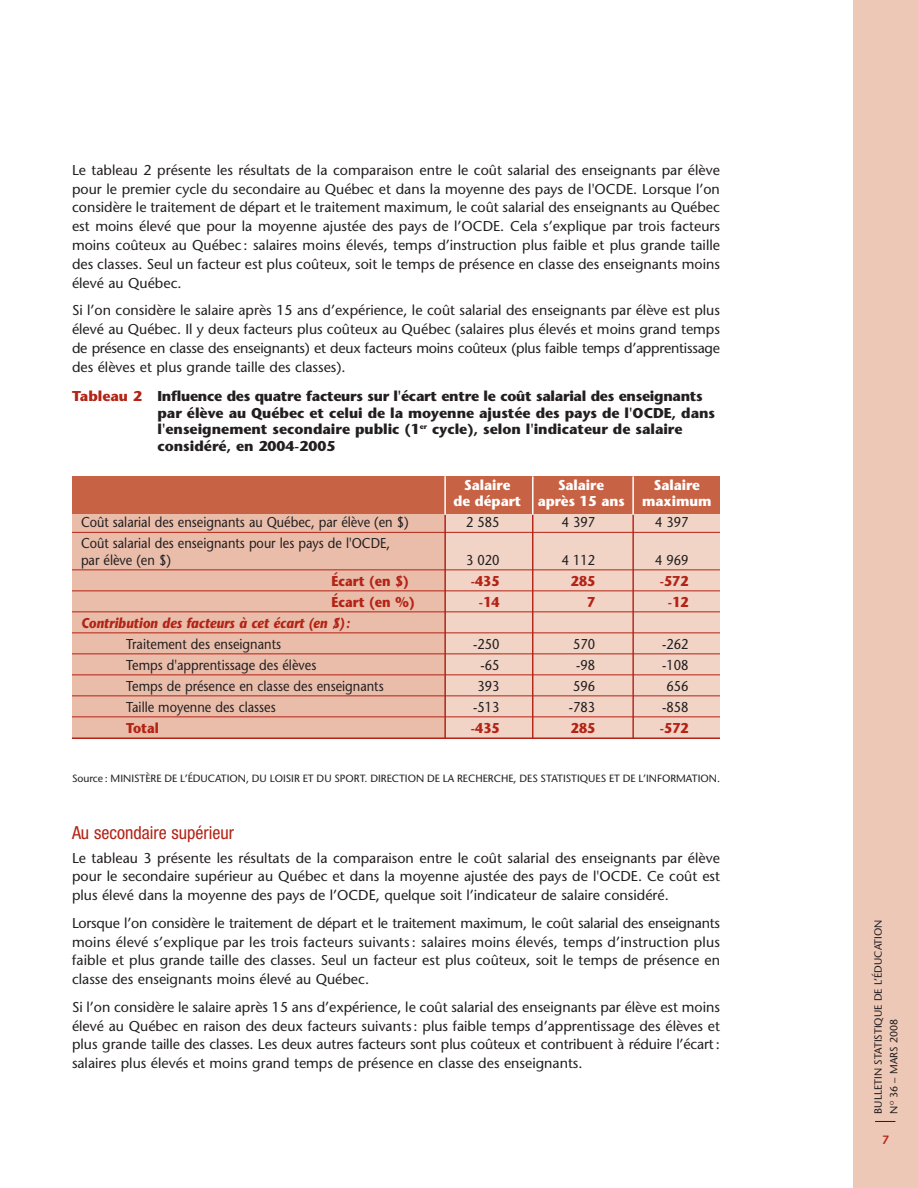
<style>
.page{position:relative;width:918px;height:1188px;background:#fff}
.page>*{position:absolute;margin:0;border:0;box-sizing:border-box;transform-origin:0 0}
.t1{font:condensed 18px "Helvetica Neue";color:#b32316}
.t2{font:14.25px/18.8px "Stone Sans";color:#231f20;text-align:justify}
.t3{font:14.25px/16.5px "Stone Sans";color:#231f20;scale:.9 1}
.t4{font:700 14.25px/16.5px "Stone Sans";color:#231f20}
.t5{font:700 14.25px "Stone Sans";color:#b32316;scale:.9 1}
.t6{font:700 14.25px/16.5px "Stone Sans";color:#fff;scale:.95 1}
.t7{font:italic 700 14.25px "Stone Sans";color:#b32316;scale:.9 1}
.t8{font:600 12px "Stone Sans";color:#b32316}
.t9{font:10.5px/15.8px "Stone Sans";color:#231f20}
.s1{color:#b32316}
</style>
<div class="page">
<div style="left:853px;top:0;width:65px;height:1188px;background:#edc8b7"></div>
<svg style="left:875px;top:1121px;width:20px;height:1px"></svg>
<div style="left:72px;top:476px;width:648px;height:39px;background:#c86244"></div>
<div style="left:72px;top:515px;width:376px;height:224px;background:#eabdaa"></div>
<div style="left:445px;top:515px;width:275px;height:224px;background:#f1d4c6"></div>
<hr style="left:532px;top:476px;width:2px;height:264px;background:#fff">
<hr style="left:632px;top:476px;width:2px;height:264px;background:#fff">
<hr style="left:532px;top:515px;width:2px;height:224px;background:#b32316">
<hr style="left:444px;top:515px;width:2px;height:224px;background:#b32316">
<hr style="left:632px;top:515px;width:2px;height:224px;background:#b32316">
<hr style="left:444px;top:476px;width:2px;height:39px;background:#fff">
<hr style="left:72px;top:532px;width:648px;height:1px;background:#b32316">
<hr style="left:72px;top:569px;width:648px;height:1px;background:#b32316">
<hr style="left:72px;top:590px;width:648px;height:1px;background:#b32316">
<hr style="left:72px;top:611px;width:648px;height:1px;background:#b32316">
<hr style="left:72px;top:632px;width:648px;height:1px;background:#b32316">
<hr style="left:72px;top:653px;width:648px;height:1px;background:#b32316">
<hr style="left:72px;top:674px;width:648px;height:1px;background:#b32316">
<hr style="left:72px;top:695px;width:648px;height:1px;background:#b32316">
<hr style="left:72px;top:716px;width:648px;height:1px;background:#b32316">
<hr style="left:72px;top:737px;width:648px;height:2px;background:#b32316">
<p class="t2" style="left:72px;top:162px;width:650px">Le tableau 2 présente les résultats de la comparaison entre le coût salarial des enseignants par élève pour le premier cycle du secondaire au Québec et dans la moyenne des pays de l'OCDE. Lorsque l’on considère le traitement de départ et le traitement maximum, le coût salarial des enseignants au Québec est moins élevé que pour la moyenne ajustée des pays de l’OCDE. Cela s’explique par trois facteurs moins coûteux au Québec : salaires moins élevés, temps d’instruction plus faible et plus grande taille des classes. Seul un facteur est plus coûteux, soit le temps de présence en classe des enseignants moins élevé au Québec.</p>
<p class="t2" style="left:72px;top:302px;width:650px">Si l’on considère le salaire après 15 ans d’expérience, le coût salarial des enseignants par élève est plus élevé au Québec. Il y deux facteurs plus coûteux au Québec (salaires plus élevés et moins grand temps de présence en classe des enseignants) et deux facteurs moins coûteux (plus faible temps d’apprentissage des élèves et plus grande taille des classes).</p>
<p class="t4" style="left:157px;top:390px;width:559px;text-indent:-85px"><span class="s1">Tableau 2</span> Influence des quatre facteurs sur l'écart entre le coût salarial des enseignants par élève au Québec et celui de la moyenne ajustée des pays de l'OCDE, dans l'enseignement secondaire public (1<sup>er</sup> cycle), selon l'indicateur de salaire considéré, en 2004-2005</p>
<p class="t6" style="left:464px;top:478px;width:50px">Salaire</p>
<p class="t6" style="left:558px;top:478px;width:50px">Salaire</p>
<p class="t6" style="left:453px;top:478px;width:273px;text-indent:200px">Salaire de départ après 15 ans maximum</p>
<p class="t3" style="left:81px;top:516px;width:366px">Coût salarial des enseignants au Québec, par élève (en $)</p>
<p class="t3" style="left:466px;top:516px;width:39px">2 585</p>
<p class="t3" style="left:562px;top:516px;width:39px">4 397</p>
<p class="t3" style="left:655px;top:516px;width:39px">4 397</p>
<p class="t3" style="left:81px;top:537px;width:345px">Coût salarial des enseignants pour les pays de l'OCDE, par élève (en $)</p>
<p class="t3" style="left:466px;top:553px;width:39px">3 020</p>
<p class="t3" style="left:562px;top:553px;width:39px">4 112</p>
<p class="t3" style="left:655px;top:553px;width:39px">4 969</p>
<p class="t5" style="left:331px;top:576px;width:88px">Écart (en $)</p>
<p class="t5" style="left:471px;top:576px;width:33px">-435</p>
<p class="t5" style="left:571px;top:576px;width:28px">285</p>
<p class="t5" style="left:660px;top:576px;width:33px">-572</p>
<p class="t5" style="left:331px;top:597px;width:94px">Écart (en %)</p>
<p class="t5" style="left:479px;top:597px;width:24px">-14</p>
<p class="t5" style="left:587px;top:597px;width:10px">7</p>
<p class="t5" style="left:668px;top:597px;width:24px">-12</p>
<p class="t7" style="left:81px;top:618px;width:301px">Contribution des facteurs à cet écart (en $) :</p>
<p class="t3" style="left:126px;top:637px;width:174px">Traitement des enseignants</p>
<p class="t3" style="left:473px;top:637px;width:31px">-250</p>
<p class="t3" style="left:573px;top:637px;width:26px">570</p>
<p class="t3" style="left:662px;top:637px;width:31px">-262</p>
<p class="t3" style="left:126px;top:658px;width:213px">Temps d'apprentissage des élèves</p>
<p class="t3" style="left:481px;top:658px;width:23px">-65</p>
<p class="t3" style="left:576px;top:658px;width:23px">-98</p>
<p class="t3" style="left:662px;top:658px;width:31px">-108</p>
<p class="t3" style="left:126px;top:679px;width:288px">Temps de présence en classe des enseignants</p>
<p class="t3" style="left:477px;top:679px;width:26px">393</p>
<p class="t3" style="left:573px;top:679px;width:26px">596</p>
<p class="t3" style="left:666px;top:679px;width:26px">656</p>
<p class="t3" style="left:126px;top:700px;width:168px">Taille moyenne des classes</p>
<p class="t3" style="left:473px;top:700px;width:31px">-513</p>
<p class="t3" style="left:569px;top:700px;width:31px">-783</p>
<p class="t3" style="left:662px;top:700px;width:31px">-858</p>
<p class="t5" style="left:126px;top:723px;width:38px">Total</p>
<p class="t5" style="left:471px;top:723px;width:33px">-435</p>
<p class="t5" style="left:571px;top:723px;width:28px">285</p>
<p class="t5" style="left:660px;top:723px;width:33px">-572</p>
<p class="t9" style="left:72px;top:772px;width:650px">Source : MINISTÈRE DE L’ÉDUCATION, DU LOISIR ET DU SPORT. DIRECTION DE LA RECHERCHE, DES STATISTIQUES ET DE L’INFORMATION.</p>
<p class="t1" style="left:72px;top:827px;width:164px">Au secondaire supérieur</p>
<p class="t2" style="left:72px;top:850px;width:650px">Le tableau 3 présente les résultats de la comparaison entre le coût salarial des enseignants par élève pour le secondaire supérieur au Québec et dans la moyenne ajustée des pays de l'OCDE. Ce coût est plus élevé dans la moyenne des pays de l’OCDE, quelque soit l’indicateur de salaire considéré.</p>
<p class="t2" style="left:72px;top:915px;width:650px">Lorsque l’on considère le traitement de départ et le traitement maximum, le coût salarial des enseignants moins élevé s’explique par les trois facteurs suivants : salaires moins élevés, temps d’instruction plus faible et plus grande taille des classes. Seul un facteur est plus coûteux, soit le temps de présence en classe des enseignants moins élevé au Québec.</p>
<p class="t2" style="left:72px;top:999px;width:650px">Si l’on considère le salaire après 15 ans d’expérience, le coût salarial des enseignants par élève est moins élevé au Québec en raison des deux facteurs suivants : plus faible temps d’apprentissage des élèves et plus grande taille des classes. Les deux autres facteurs sont plus coûteux et contribuent à réduire l’écart : salaires plus élevés et moins grand temps de présence en classe des enseignants.</p>
<p class="t9" style="left:871px;top:1114px;width:196px;rotate:-90deg">BULLETIN STATISTIQUE DE L’ÉDUCATION<br>N<sup>O</sup> 36 – MARS 2008</p>
<p class="t8" style="left:882px;top:1135px;width:8px">7</p>
</div>
